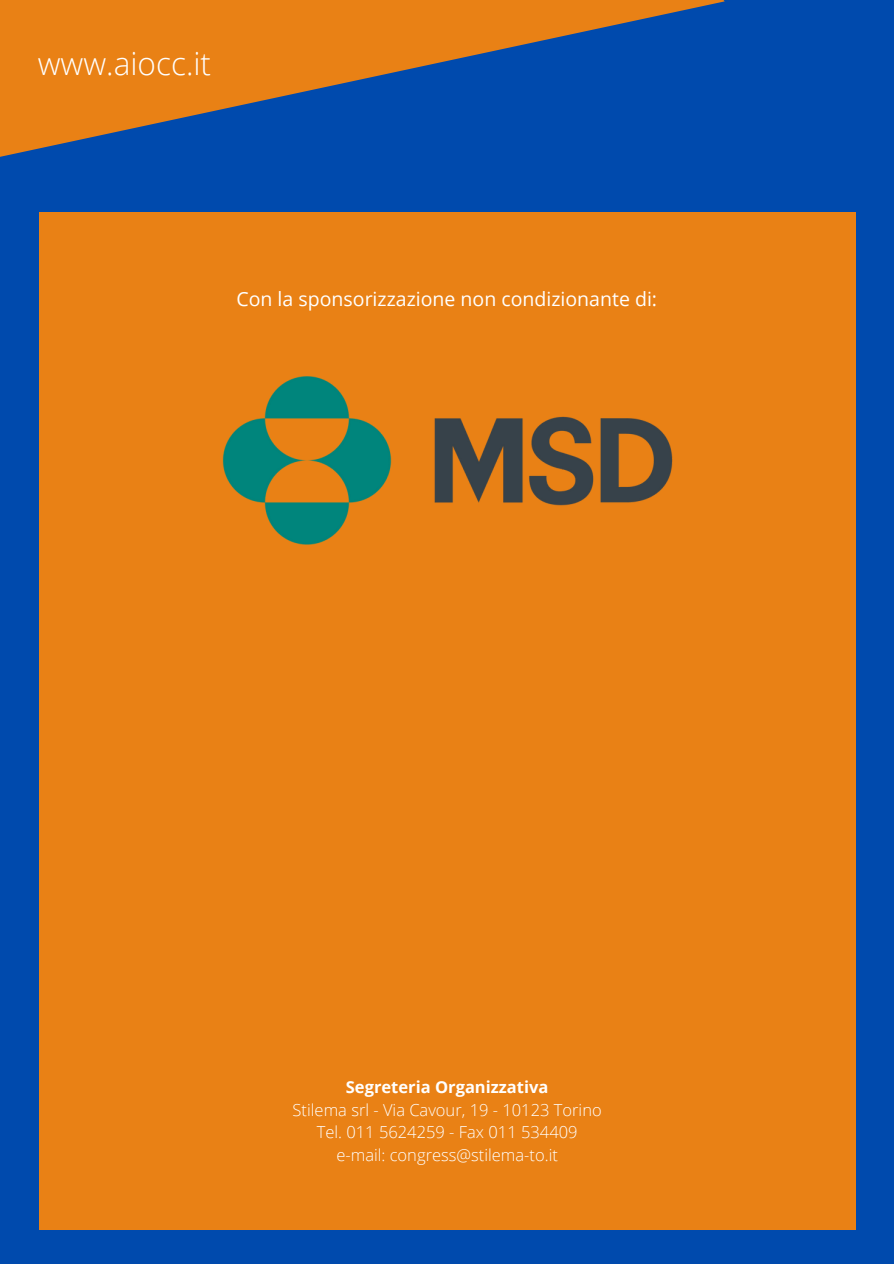
<style>
.page{position:relative;width:894px;height:1264px;background:#fff}
.page>*{position:absolute;margin:0;border:0;box-sizing:border-box;transform-origin:0 0}
.t1{font:300 31.5px "Open Sans";color:#fff}
.t2{font:19.5px "Open Sans";color:#fff}
.t3{font:300 16.5px "Open Sans";color:#fff}
.t4{font:700 16.5px "Open Sans";color:#fff}
</style>
<div class="page">
<div style="left:0;top:0;width:893px;height:1263px;background:#004aad"></div>
<div style="left:39px;top:213px;width:816px;height:1016px;background:#e98115"></div>
<svg style="left:0;top:0;width:724px;height:213px"></svg>
<img style="left:222px;top:376px;width:451px;height:169px">
<p class="t1" style="left:38px;top:42px;width:175px">www.aiocc.it</p>
<p class="t2" style="left:236px;top:285px;width:422px">Con la sponsorizzazione non condizionante di:</p>
<p class="t4" style="left:346px;top:1075px;width:204px">Segreteria Organizzativa</p>
<p class="t3" style="left:292px;top:1098px;width:310px">Stilema srl - Via Cavour, 19 - 10123 Torino</p>
<p class="t3" style="left:317px;top:1120px;width:262px">Tel. 011 5624259 - Fax 011 534409</p>
<p class="t3" style="left:336px;top:1143px;width:223px">e-mail: congress@stilema-to.it</p>
</div>
